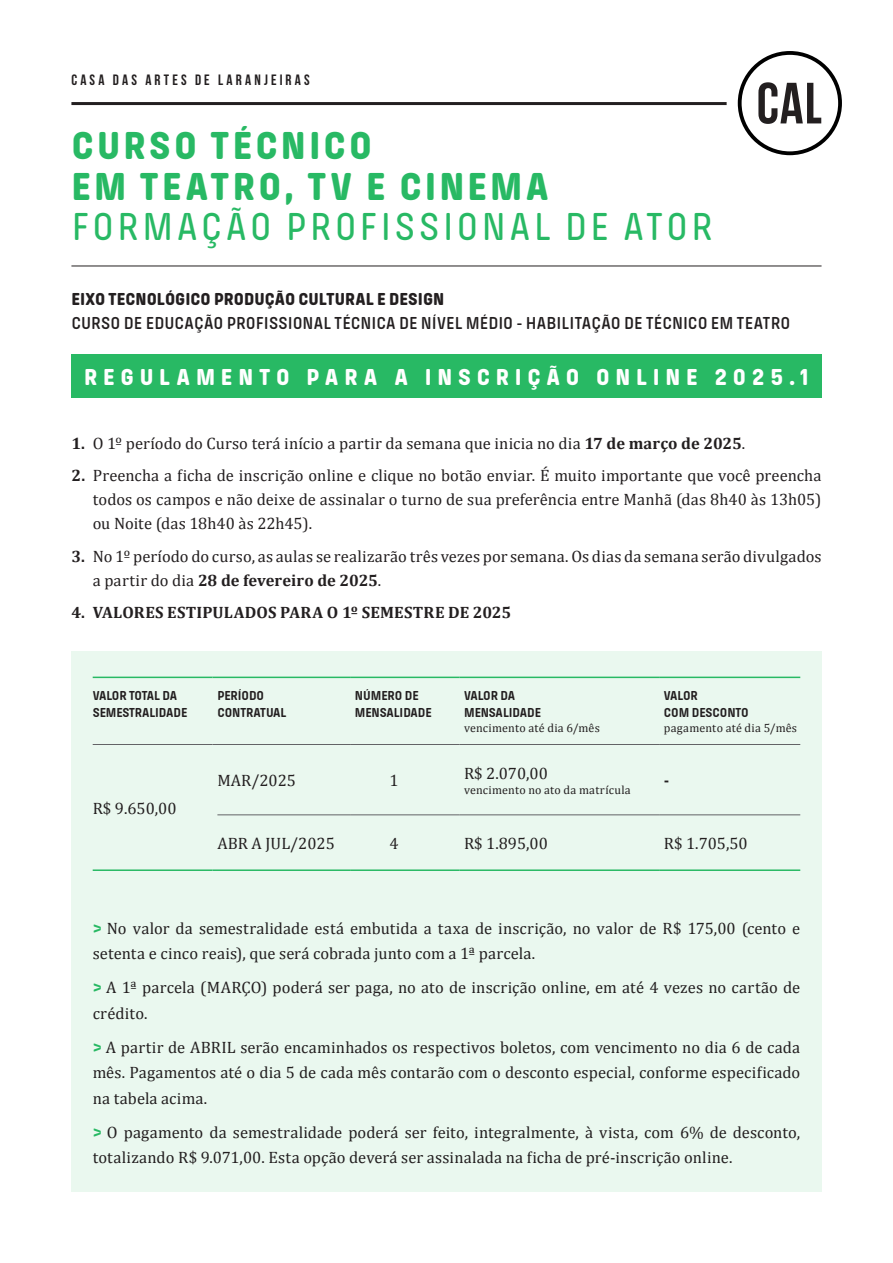
<style>
.page{position:relative;width:893px;height:1263px;background:#fff}
.page>*{position:absolute;margin:0;border:0;box-sizing:border-box;transform-origin:0 0}
.t1{font:800 40.5px/40.5px "Pilcrow Soft";letter-spacing:.08em;color:#28b964}
.t2{font:800 24px "Pilcrow Soft";letter-spacing:.24em;color:#fff}
.t3{font:600 18px "Pilcrow Soft";letter-spacing:.005em;color:#231f20}
.t4{font:800 18px "Pilcrow Soft";color:#231f20}
.Tabela_-_Pilcrow{font:16.5px/25.5px "Cambria";letter-spacing:.005em;color:#231f20}
.TXT_corrido_-_Pilcro{font:16.5px "Cambria";color:#231f20}
.TXT_corrido_-_Pilcro-2{font:700 16.5px "Cambria";letter-spacing:.01em;color:#231f20}
.t5{font:700 15px "Bebas Neue";letter-spacing:.21em;color:#231f20}
.TXT_corrido_-_Pilcro-3{font:700 13.5px/16.5px "Pilcrow Soft";letter-spacing:-.005em;color:#231f20}
.TXT_corrido_-_Pilcro-4{font:12px "Cambria";letter-spacing:.02em;color:#231f20}
.s1{font-weight:500}
.s2{font-weight:700}
.s3{font-family:"Pilcrow Soft";font-weight:800;color:#28b964}
</style>
<div class="page">
<div style="left:71px;top:354px;width:750px;height:44px;background:#28b964"></div>
<hr style="left:71px;top:102px;width:750px;height:3px;background:#231f20">
<hr style="left:71px;top:266px;width:750px;height:1px;background:#231f20">
<div style="left:727px;top:39px;width:127px;height:128px;background:#fff;border-radius:50%"></div>
<div style="left:738px;top:51px;width:104px;height:104px;border:4px solid #000;border-radius:50%"></div>
<svg style="left:758px;top:82px;width:63px;height:42px"></svg>
<div style="left:71px;top:651px;width:750px;height:540px;background:#eaf8ef"></div>
<hr style="left:93px;top:677px;width:120px;height:1px;background:#28b964">
<hr style="left:213px;top:677px;width:137px;height:1px;background:#28b964">
<hr style="left:350px;top:677px;width:109px;height:1px;background:#28b964">
<hr style="left:459px;top:677px;width:200px;height:1px;background:#28b964">
<hr style="left:659px;top:677px;width:141px;height:1px;background:#28b964">
<hr style="left:93px;top:869px;width:120px;height:2px;background:#28b964">
<hr style="left:213px;top:869px;width:137px;height:2px;background:#28b964">
<hr style="left:350px;top:869px;width:109px;height:2px;background:#28b964">
<hr style="left:459px;top:869px;width:200px;height:2px;background:#28b964">
<hr style="left:659px;top:869px;width:141px;height:2px;background:#28b964">
<hr style="left:93px;top:744px;width:120px;height:1px;background:#636366">
<hr style="left:213px;top:744px;width:137px;height:1px;background:#636366">
<hr style="left:350px;top:744px;width:109px;height:1px;background:#636366">
<hr style="left:459px;top:744px;width:200px;height:1px;background:#636366">
<hr style="left:659px;top:744px;width:141px;height:1px;background:#636366">
<hr style="left:217px;top:815px;width:133px;height:1px;background:#636366">
<hr style="left:350px;top:815px;width:109px;height:1px;background:#636366">
<hr style="left:459px;top:815px;width:200px;height:1px;background:#636366">
<hr style="left:659px;top:815px;width:141px;height:1px;background:#636366">
<p class="t5" style="left:71px;top:71px;width:240px">CASA DAS ARTES DE LARANJEIRAS</p>
<p class="t1" style="left:71px;top:127px;width:643px">CURSO TÉCNICO<br>EM TEATRO, TV E CINEMA<br><span class="s1">FORMAÇÃO PROFISSIONAL DE ATOR</span></p>
<p class="t4" style="left:71px;top:290px;width:374px">EIXO TECNOLÓGICO PRODUÇÃO CULTURAL E DESIGN</p>
<p class="t3" style="left:71px;top:314px;width:721px">CURSO DE EDUCAÇÃO PROFISSIONAL TÉCNICA DE NÍVEL MÉDIO - HABILITAÇÃO DE TÉCNICO EM TEATRO</p>
<p class="t2" style="left:84px;top:364px;width:726px">REGULAMENTO PARA A INSCRIÇÃO ONLINE 2025.1</p>
<p class="Tabela_-_Pilcrow" style="left:71px;top:430px;width:675px"><span class="s2">1.</span> O 1º período do Curso terá início a partir da semana que inicia no dia <span class="s2">17 de março de 2025</span>.</p>
<p class="Tabela_-_Pilcrow" style="left:93px;top:463px;width:730px;line-height:24px;text-align:justify;text-indent:-21px"><span class="s2">2.</span> Preencha a ficha de inscrição online e clique no botão enviar. É muito importante que você preencha todos os campos e não deixe de assinalar o turno de sua preferência entre Manhã (das 8h40 às 13h05) ou Noite (das 18h40 às 22h45).</p>
<p class="Tabela_-_Pilcrow" style="left:93px;top:544px;width:730px;line-height:24px;text-indent:-21px"><span class="s2">3.</span> No 1º período do curso, as aulas se realizarão três vezes por semana. Os dias da semana serão divulgados a partir do dia <span class="s2">28 de fevereiro de 2025</span>.</p>
<p class="TXT_corrido_-_Pilcro-2" style="left:71px;top:601px;width:441px">4. VALORES ESTIPULADOS PARA O 1º SEMESTRE DE 2025</p>
<p class="TXT_corrido_-_Pilcro-3" style="left:93px;top:688px;width:96px">VALOR TOTAL DA<br>SEMESTRALIDADE</p>
<p class="TXT_corrido_-_Pilcro-3" style="left:217px;top:688px;width:71px">PERÍODO<br>CONTRATUAL</p>
<p class="TXT_corrido_-_Pilcro-3" style="left:355px;top:688px;width:79px">NÚMERO DE<br>MENSALIDADE</p>
<p class="TXT_corrido_-_Pilcro-3" style="left:464px;top:688px;width:79px">VALOR DA<br>MENSALIDADE</p>
<p class="TXT_corrido_-_Pilcro-4" style="left:464px;top:720px;width:137px">vencimento até dia 6/mês</p>
<p class="TXT_corrido_-_Pilcro" style="left:93px;top:798px;width:85px">R$ 9.650,00</p>
<p class="TXT_corrido_-_Pilcro" style="left:217px;top:771px;width:80px">MAR/2025</p>
<p class="TXT_corrido_-_Pilcro" style="left:389px;top:771px;width:11px">1</p>
<p class="TXT_corrido_-_Pilcro" style="left:464px;top:763px;width:85px">R$ 2.070,00</p>
<p class="TXT_corrido_-_Pilcro-4" style="left:464px;top:782px;width:168px">vencimento no ato da matrícula</p>
<p class="TXT_corrido_-_Pilcro-3" style="left:664px;top:688px;width:86px">VALOR<br>COM DESCONTO</p>
<p class="TXT_corrido_-_Pilcro-4" style="left:664px;top:720px;width:135px">pagamento até dia 5/mês</p>
<p class="TXT_corrido_-_Pilcro-2" style="left:664px;top:769px;width:7px">-</p>
<p class="TXT_corrido_-_Pilcro" style="left:217px;top:834px;width:119px">ABR A JUL/2025</p>
<p class="TXT_corrido_-_Pilcro" style="left:389px;top:834px;width:11px">4</p>
<p class="TXT_corrido_-_Pilcro" style="left:464px;top:834px;width:85px">R$ 1.895,00</p>
<p class="TXT_corrido_-_Pilcro" style="left:664px;top:834px;width:85px">R$ 1.705,50</p>
<p class="Tabela_-_Pilcrow" style="left:93px;top:915px;width:709px"><span class="s3">&gt;</span> No valor da semestralidade está embutida a taxa de inscrição, no valor de R$ 175,00 (cento e setenta e cinco reais), que será cobrada junto com a 1ª parcela.</p>
<p class="Tabela_-_Pilcrow" style="left:93px;top:975px;width:709px"><span class="s3">&gt;</span> A 1ª parcela (MARÇO) poderá ser paga, no ato de inscrição online, em até 4 vezes no cartão de crédito.</p>
<p class="Tabela_-_Pilcrow" style="left:93px;top:1034px;width:709px;text-align:justify"><span class="s3">&gt;</span> A partir de ABRIL serão encaminhados os respectivos boletos, com vencimento no dia 6 de cada mês. Pagamentos até o dia 5 de cada mês contarão com o desconto especial, conforme especificado na tabela acima.</p>
<p class="Tabela_-_Pilcrow" style="left:93px;top:1119px;width:709px"><span class="s3">&gt;</span> O pagamento da semestralidade poderá ser feito, integralmente, à vista, com 6% de desconto, totalizando R$ 9.071,00. Esta opção deverá ser assinalada na ficha de pré-inscrição online.</p>
</div>
